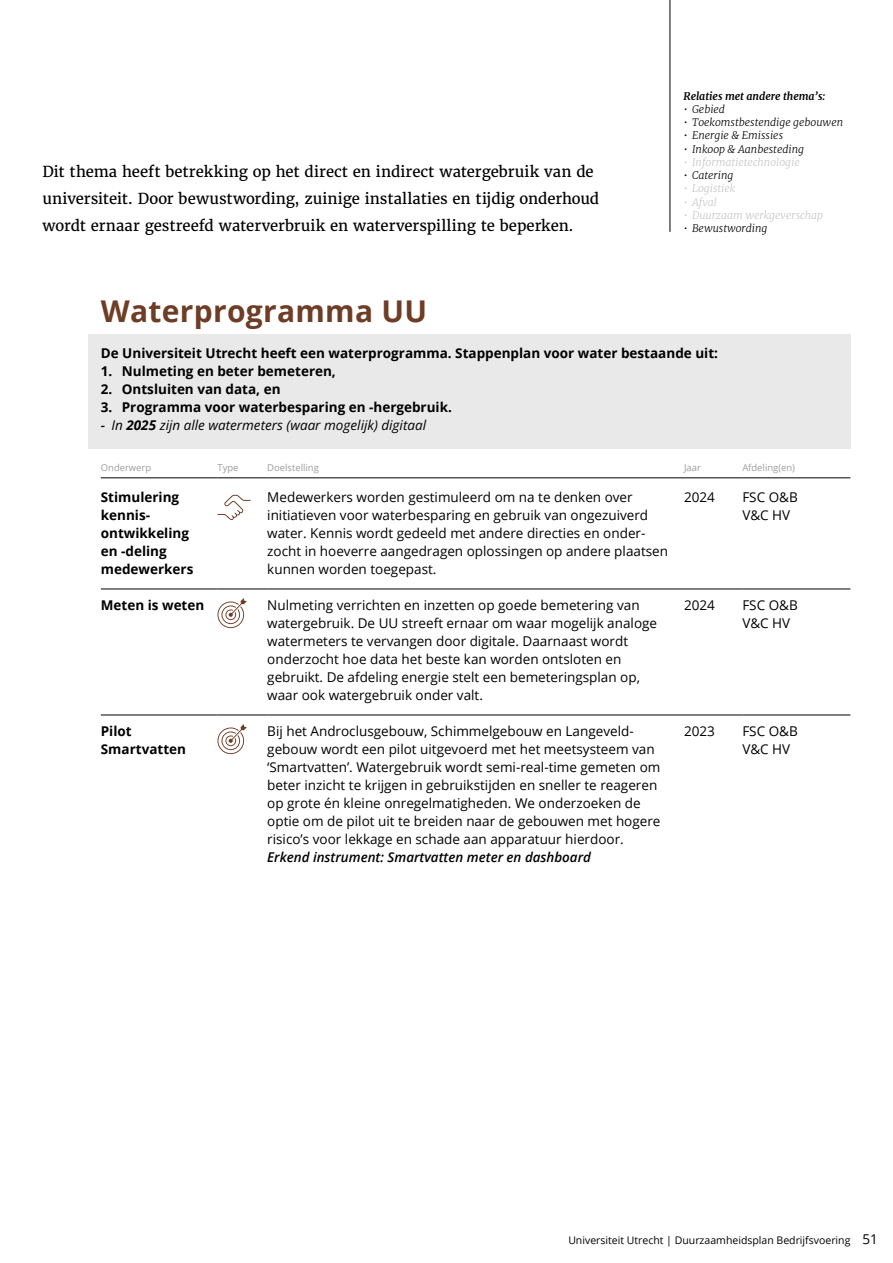
<style>
.page{position:relative;width:893px;height:1263px;background:#fff}
.page>*{position:absolute;margin:0;border:0;box-sizing:border-box;transform-origin:0 0}
.Tabelkop___14{font:700 30px "Open Sans";letter-spacing:.01em;color:#6e3d25}
.Intro{font:15px/27px "Merriweather";color:#000}
.Tabeltekst{font:13.5px/18px "Open Sans";color:#000}
.Ambities_boven_tabel{font:700 13.5px "Open Sans";color:#000}
.Eerste_Kolom_Tabel_bold{font:700 13.5px/18px "Open Sans";color:#000}
.t1{font:italic 13.5px "Open Sans";color:#000}
.Erkend_instrument{font:italic 600 13.5px "Open Sans";color:#000}
.t2{font:italic 300 10.5px "Merriweather";color:#000}
.t3{font:italic 300 10.5px "Merriweather";color:#c6c6c6}
.t4{font:10.5px "Open Sans";color:#000}
.Relatie_kopjes{font:italic 700 10.5px "Merriweather";color:#000}
.Bovenregel_Tabel{font:9.45px "Open Sans";color:#9d9d9c}
.s1{font-weight:600}
.s2{font-weight:700}
.s3{font-size:13.5px}
</style>
<div class="page">
<hr style="left:670px;top:0;width:1px;height:232px;background:#000">
<div style="left:88px;top:334px;width:762px;height:42px;background:#e9e9e9"></div>
<div style="left:88px;top:370px;width:762px;height:42px;background:#e9e9e9"></div>
<div style="left:88px;top:406px;width:762px;height:42px;background:#e9e9e9"></div>
<hr style="left:101px;top:589px;width:116px;height:1px;background:#000">
<hr style="left:217px;top:589px;width:50px;height:1px;background:#000">
<hr style="left:267px;top:589px;width:417px;height:1px;background:#000">
<hr style="left:684px;top:589px;width:58px;height:1px;background:#000">
<hr style="left:742px;top:589px;width:76px;height:1px;background:#000">
<hr style="left:818px;top:589px;width:32px;height:1px;background:#000">
<hr style="left:101px;top:715px;width:116px;height:1px;background:#000">
<hr style="left:217px;top:715px;width:50px;height:1px;background:#000">
<hr style="left:267px;top:715px;width:417px;height:1px;background:#000">
<hr style="left:684px;top:715px;width:58px;height:1px;background:#000">
<hr style="left:742px;top:715px;width:76px;height:1px;background:#000">
<hr style="left:818px;top:715px;width:32px;height:1px;background:#000">
<hr style="left:101px;top:478px;width:116px;height:1px;background:#000">
<hr style="left:217px;top:478px;width:50px;height:1px;background:#000">
<hr style="left:684px;top:478px;width:58px;height:1px;background:#000">
<hr style="left:742px;top:478px;width:76px;height:1px;background:#000">
<hr style="left:818px;top:478px;width:32px;height:1px;background:#000">
<hr style="left:267px;top:478px;width:417px;height:1px;background:#000">
<svg style="left:217px;top:495px;width:34px;height:25px"></svg>
<svg style="left:217px;top:598px;width:30px;height:30px"></svg>
<svg style="left:217px;top:724px;width:30px;height:30px"></svg>
<p class="Intro" style="left:43px;top:159px;width:558px">Dit thema heeft betrekking op het direct en indirect watergebruik van de universiteit. Door bewustwording, zuinige installaties en tijdig onderhoud wordt ernaar gestreefd waterverbruik en waterverspilling te beperken.</p>
<p class="Relatie_kopjes" style="left:684px;top:89px;width:143px">Relaties met andere thema’s:</p>
<p class="t2" style="left:684px;top:102px;width:43px">• Gebied</p>
<p class="t2" style="left:684px;top:116px;width:161px">• Toekomstbestendige gebouwen</p>
<p class="t2" style="left:684px;top:129px;width:101px">• Energie &amp; Emissies</p>
<p class="t2" style="left:684px;top:142px;width:122px">• Inkoop &amp; Aanbesteding</p>
<p class="t3" style="left:684px;top:155px;width:118px">• Informatietechnologie</p>
<p class="t2" style="left:684px;top:169px;width:51px">• Catering</p>
<p class="t3" style="left:684px;top:182px;width:53px">• Logistiek</p>
<p class="t3" style="left:684px;top:195px;width:35px">• Afval</p>
<p class="t3" style="left:684px;top:208px;width:141px">• Duurzaam werkgeverschap</p>
<p class="t2" style="left:684px;top:222px;width:85px">• Bewustwording</p>
<p class="Tabelkop___14" style="left:101px;top:290px;width:328px">Waterprogramma UU</p>
<p class="Ambities_boven_tabel" style="left:101px;top:344px;width:619px">De Universiteit Utrecht heeft een waterprogramma. Stappenplan voor water bestaande uit:</p>
<p class="Ambities_boven_tabel" style="left:101px;top:362px;width:237px">1. Nulmeting en beter bemeteren,</p>
<p class="Ambities_boven_tabel" style="left:101px;top:380px;width:181px">2. Ontsluiten van data, en</p>
<p class="Ambities_boven_tabel" style="left:101px;top:398px;width:353px">3. Programma voor waterbesparing en -hergebruik.</p>
<p class="t1" style="left:101px;top:416px;width:327px"><span class="s1">-</span> In <span class="s2">2025</span> zijn alle watermeters (waar mogelijk) digitaal</p>
<p class="Bovenregel_Tabel" style="left:101px;top:461px;width:52px">Onderwerp</p>
<p class="Bovenregel_Tabel" style="left:217px;top:461px;width:23px">Type</p>
<p class="Bovenregel_Tabel" style="left:267px;top:461px;width:53px">Doelstelling</p>
<p class="Bovenregel_Tabel" style="left:684px;top:461px;width:18px">Jaar</p>
<p class="Bovenregel_Tabel" style="left:742px;top:461px;width:54px">Afdeling(en)</p>
<p class="Eerste_Kolom_Tabel_bold" style="left:101px;top:488px;width:94px">Stimulering kennis&shy;ontwikkeling en -deling medewerkers</p>
<p class="Tabeltekst" style="left:267px;top:488px;width:402px">Medewerkers worden gestimuleerd om na te denken over initiatieven voor waterbesparing en gebruik van ongezuiverd water. Kennis wordt gedeeld met andere directies en onder&shy;zocht in hoeverre aangedragen oplossingen op andere plaatsen kunnen worden toegepast.</p>
<p class="Tabeltekst" style="left:684px;top:488px;width:32px">2024</p>
<p class="Tabeltekst" style="left:742px;top:488px;width:57px">FSC O&amp;B</p>
<p class="Tabeltekst" style="left:742px;top:506px;width:49px">V&amp;C HV</p>
<p class="Eerste_Kolom_Tabel_bold" style="left:101px;top:596px;width:105px">Meten is weten</p>
<p class="Tabeltekst" style="left:267px;top:596px;width:391px">Nulmeting verrichten en inzetten op goede bemetering van watergebruik. De UU streeft ernaar om waar mogelijk analoge watermeters te vervangen door digitale. Daarnaast wordt onderzocht hoe data het beste kan worden ontsloten en gebruikt. De afdeling energie stelt een bemeteringsplan op, waar ook watergebruik onder valt.</p>
<p class="Tabeltekst" style="left:684px;top:596px;width:32px">2024</p>
<p class="Tabeltekst" style="left:742px;top:596px;width:57px">FSC O&amp;B</p>
<p class="Tabeltekst" style="left:742px;top:614px;width:49px">V&amp;C HV</p>
<p class="Eerste_Kolom_Tabel_bold" style="left:101px;top:722px;width:87px">Pilot<br>Smartvatten</p>
<p class="Tabeltekst" style="left:267px;top:722px;width:395px">Bij het Androclusgebouw, Schimmelgebouw en Langeveld&shy;gebouw wordt een pilot uitgevoerd met het meetsysteem van ‘Smartvatten’. Watergebruik wordt semi-real-time gemeten om beter inzicht te krijgen in gebruikstijden en sneller te reageren op grote én kleine onregelmatigheden. We onderzoeken de optie om de pilot uit te breiden naar de gebouwen met hogere risico’s voor lekkage en schade aan apparatuur hierdoor.</p>
<p class="Erkend_instrument" style="left:267px;top:848px;width:325px">Erkend instrument: Smartvatten meter en dashboard</p>
<p class="Tabeltekst" style="left:684px;top:722px;width:32px">2023</p>
<p class="Tabeltekst" style="left:742px;top:722px;width:57px">FSC O&amp;B</p>
<p class="Tabeltekst" style="left:742px;top:740px;width:49px">V&amp;C HV</p>
<p class="t4" style="left:568px;top:1233px;width:311px">Universiteit Utrecht | Duurzaamheidsplan Bedrijfsvoering <span class="s3">51</span></p>
</div>
